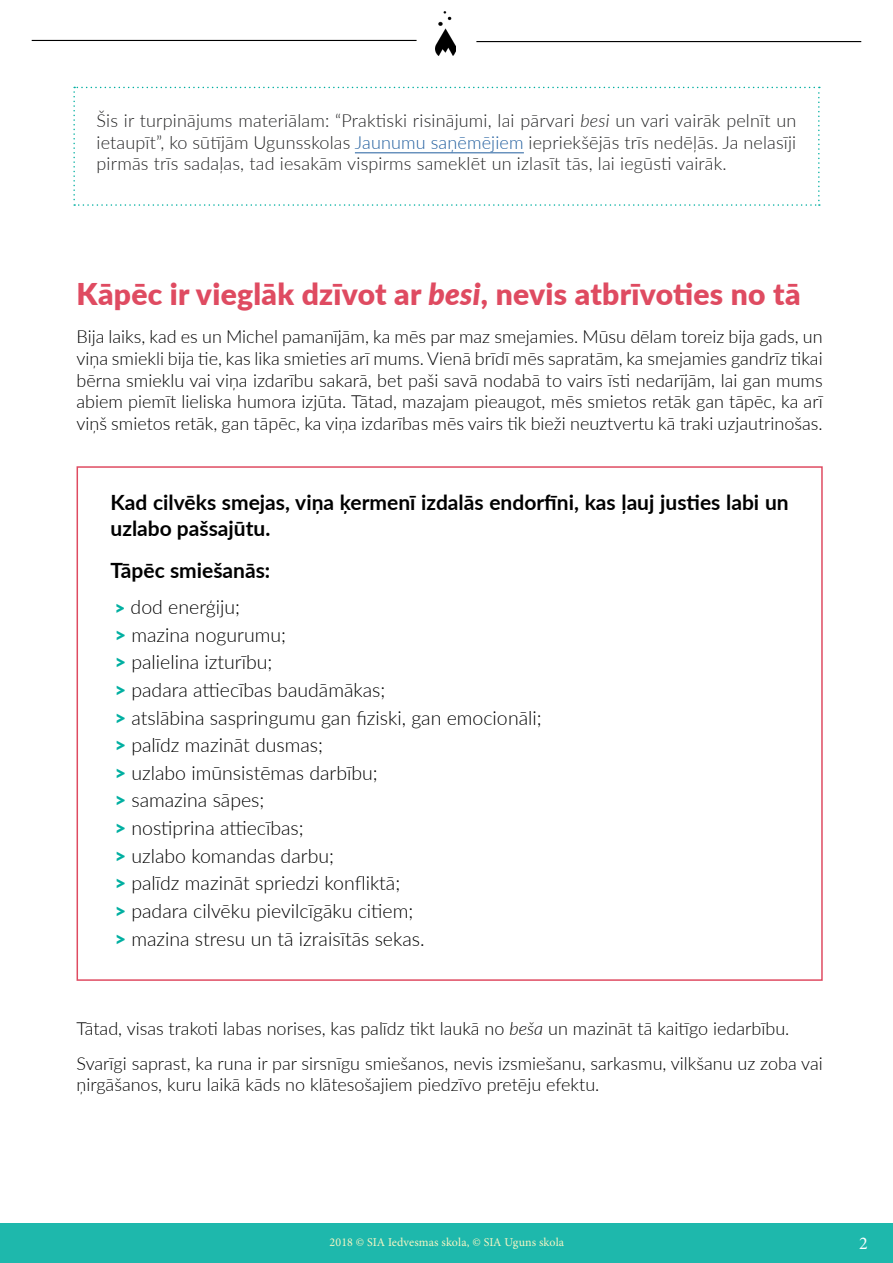
<style>
.page{position:relative;width:893px;height:1263px;background:#fff}
.page>*{position:absolute;margin:0;border:0;box-sizing:border-box;transform-origin:0 0}
.t1{font:900 30px "Lato";letter-spacing:.01em;color:#df4b61}
.t2{font:700 21px/25.2px "Lato";color:#000}
.t3{font:300 19.5px/27.6px "Lato";color:#000}
.t4{font:300 18px/21.6px "Lato";color:#000;text-align:justify}
.t5{font:300 18px/21.6px "Lato";letter-spacing:.01em;color:#222223;text-align:justify}
.t6{font:18px "Minion Pro";color:#fff}
.t7{font:12px "Minion Pro";letter-spacing:.005em;color:#f6f5c4}
.s1{font-style:italic}
.s2{color:#215e9e}
.s3{font-weight:900;color:#00afa1}
</style>
<div class="page">
<div style="left:0;top:1222px;width:893px;height:41px;background:#1eb8ac"></div>
<hr style="left:32px;top:40px;width:385px;height:1px;background:#000">
<hr style="left:476px;top:41px;width:385px;height:1px;background:#000">
<img style="left:435px;top:12px;width:21px;height:43px">
<svg style="left:73px;top:87px;width:747px;height:119px"></svg>
<hr style="left:355px;top:153px;width:169px;height:1px;background:#215e9e">
<p class="t5" style="left:97px;top:109px;width:701px">Šis ir turpinājums materiālam: “Praktiski risinājumi, lai pārvari <span class="s1">besi</span> un vari vairāk pelnīt un ietaupīt”, ko sūtījām Ugunsskolas <span class="s2">Jaunumu saņēmējiem</span> iepriekšējās trīs nedēļās. Ja nelasīji pirmās trīs sadaļas, tad iesakām vispirms sameklēt un izlasīt tās, lai iegūsti vairāk.</p>
<h1 class="t1" style="left:77px;top:271px;width:725px">Kāpēc ir vieglāk dzīvot ar <span class="s1">besi</span>, nevis atbrīvoties no tā</h1>
<p class="t4" style="left:77px;top:325px;width:748px">Bija laiks, kad es un Michel pamanījām, ka mēs par maz smejamies. Mūsu dēlam toreiz bija gads, un viņa smiekli bija tie, kas lika smieties arī mums. Vienā brīdī mēs sapratām, ka smejamies gandrīz tikai bērna smieklu vai viņa izdarību sakarā, bet paši savā nodabā to vairs īsti nedarījām, lai gan mums abiem piemīt lieliska humora izjūta. Tātad, mazajam pieaugot, mēs smietos retāk gan tāpēc, ka arī viņš smietos retāk, gan tāpēc, ka viņa izdarības mēs vairs tik bieži neuztvertu kā traki uzjautrinošas.</p>
<p class="t2" style="left:111px;top:489px;width:680px">Kad cilvēks smejas, viņa ķermenī izdalās endorfīni, kas ļauj justies labi un uzlabo pašsajūtu.</p>
<p class="t2" style="left:111px;top:557px;width:161px">Tāpēc smiešanās:</p>
<p class="t3" style="left:115px;top:592px;width:428px"><span class="s3">&gt;</span> dod enerģiju;<br><span class="s3">&gt;</span> mazina nogurumu;<br><span class="s3">&gt;</span> palielina izturību;<br><span class="s3">&gt;</span> padara attiecības baudāmākas;<br><span class="s3">&gt;</span> atslābina saspringumu gan fiziski, gan emocionāli; <span class="s3">&gt;</span> palīdz mazināt dusmas;<br><span class="s3">&gt;</span> uzlabo imūnsistēmas darbību;<br><span class="s3">&gt;</span> samazina sāpes;<br><span class="s3">&gt;</span> nostiprina attiecības;<br><span class="s3">&gt;</span> uzlabo komandas darbu;<br><span class="s3">&gt;</span> palīdz mazināt spriedzi konfliktā;<br><span class="s3">&gt;</span> padara cilvēku pievilcīgāku citiem;<br><span class="s3">&gt;</span> mazina stresu un tā izraisītās sekas.</p>
<p class="t4" style="left:77px;top:1011px;width:748px;line-height:34.3px">Tātad, visas trakoti labas norises, kas palīdz tikt laukā no <span class="s1">beša</span> un mazināt tā kaitīgo iedarbību.<br>Svarīgi saprast, ka runa ir par sirsnīgu smiešanos, nevis izsmiešanu, sarkasmu, vilkšanu uz zoba vai</p>
<p class="t4" style="left:77px;top:1073px;width:524px">ņirgāšanos, kuru laikā kāds no klātesošajiem piedzīvo pretēju efektu.</p>
<p class="t7" style="left:330px;top:1234px;width:236px">2018 © SIA Iedvesmas skola, © SIA Uguns skola</p>
<p class="t6" style="left:859px;top:1231px;width:10px">2</p>
</div>
